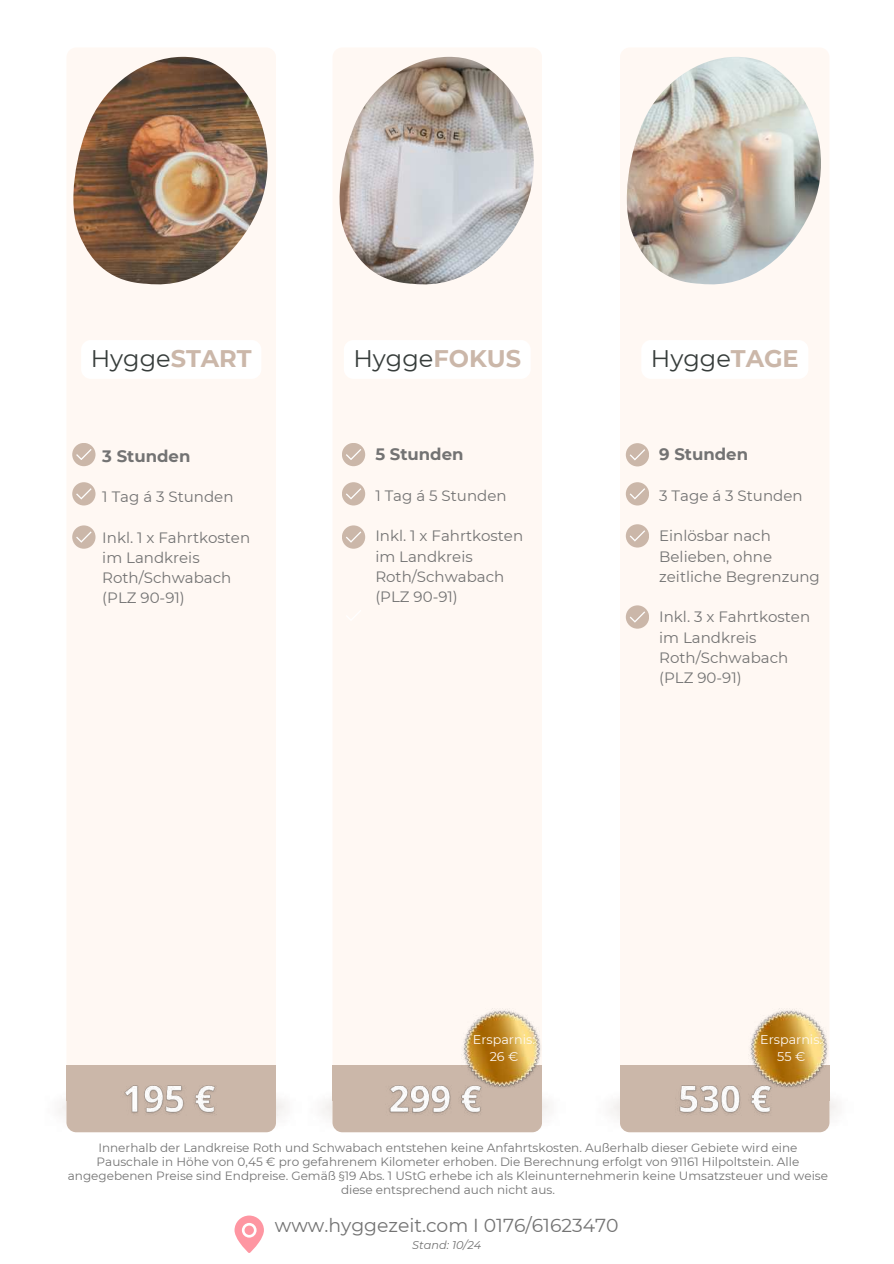
<style>
.page{position:relative;width:894px;height:1264px;background:#fff}
.page>*{position:absolute;margin:0;border:0;box-sizing:border-box;transform-origin:0 0}
.t1{font:24px "Montserrat";color:#373d3b}
.t2{font:18.75px "Montserrat";color:#737373}
.t3{font:700 16.5px "Montserrat";color:#737373}
.t4{font:15px/20.2px "Montserrat";color:#737373}
.t5{font:12.75px/17px "Montserrat";color:#fff8f3;text-align:center}
.t6{font:12px/14px "Montserrat";color:#737373;text-align:center}
.t7{font:italic 11.25px "Montserrat";color:#737373}
.s1{font-weight:700;color:#cbb7a9}
</style>
<div class="page">
<div style="left:332px;top:47px;width:210px;height:1085px;background:#fff8f3;border-radius:10px"></div>
<div style="left:332px;top:1065px;width:210px;height:36px;background:#cbb7a9"></div>
<div style="left:332px;top:1069px;width:210px;height:63px;background:#cbb7a9;border-radius:10px"></div>
<img style="left:339px;top:57px;width:195px;height:227px">
<img style="left:389px;top:1085px;width:92px;height:29px">
<img style="left:461px;top:1008px;width:80px;height:81px">
<div style="left:342px;top:443px;width:23px;height:23px;background:#cbb7a9;border-radius:50%"></div>
<svg style="left:346px;top:449px;width:15px;height:11px"></svg>
<div style="left:342px;top:482px;width:23px;height:23px;background:#cbb7a9;border-radius:50%"></div>
<svg style="left:346px;top:488px;width:15px;height:11px"></svg>
<div style="left:342px;top:525px;width:23px;height:23px;background:#cbb7a9;border-radius:50%"></div>
<svg style="left:346px;top:531px;width:15px;height:11px"></svg>
<svg style="left:347px;top:611px;width:13px;height:9px"></svg>
<div style="left:344px;top:340px;width:186px;height:39px;background:#fff;border-radius:10px"></div>
<img style="left:610px;top:1089px;width:227px;height:43px">
<div style="left:619px;top:47px;width:210px;height:1085px;background:#fff8f3;border-radius:10px"></div>
<div style="left:619px;top:1065px;width:210px;height:36px;background:#cbb7a9"></div>
<div style="left:619px;top:1069px;width:210px;height:63px;background:#cbb7a9;border-radius:10px"></div>
<img style="left:619px;top:57px;width:202px;height:227px">
<img style="left:677px;top:1085px;width:94px;height:30px">
<img style="left:748px;top:1008px;width:80px;height:81px">
<div style="left:641px;top:340px;width:167px;height:39px;background:#fff;border-radius:10px"></div>
<img style="left:59px;top:1099px;width:226px;height:33px">
<div style="left:66px;top:47px;width:210px;height:1085px;background:#fff8f3;border-radius:10px"></div>
<img style="left:73px;top:57px;width:195px;height:227px">
<div style="left:72px;top:443px;width:23px;height:23px;background:#cbb7a9;border-radius:50%"></div>
<svg style="left:76px;top:449px;width:16px;height:11px"></svg>
<div style="left:72px;top:482px;width:23px;height:23px;background:#cbb7a9;border-radius:50%"></div>
<svg style="left:76px;top:488px;width:16px;height:11px"></svg>
<div style="left:72px;top:525px;width:23px;height:23px;background:#cbb7a9;border-radius:50%"></div>
<svg style="left:76px;top:531px;width:16px;height:11px"></svg>
<div style="left:66px;top:1065px;width:210px;height:36px;background:#cbb7a9"></div>
<div style="left:66px;top:1069px;width:210px;height:63px;background:#cbb7a9;border-radius:10px"></div>
<img style="left:124px;top:1085px;width:92px;height:30px">
<div style="left:81px;top:340px;width:180px;height:39px;background:#fff;border-radius:10px"></div>
<div style="left:625px;top:443px;width:24px;height:23px;background:#cbb7a9;border-radius:50%"></div>
<svg style="left:630px;top:449px;width:14px;height:11px"></svg>
<div style="left:625px;top:482px;width:24px;height:23px;background:#cbb7a9;border-radius:50%"></div>
<svg style="left:630px;top:489px;width:14px;height:10px"></svg>
<div style="left:625px;top:524px;width:24px;height:23px;background:#cbb7a9;border-radius:50%"></div>
<svg style="left:630px;top:531px;width:14px;height:10px"></svg>
<div style="left:625px;top:605px;width:24px;height:23px;background:#cbb7a9;border-radius:50%"></div>
<svg style="left:630px;top:612px;width:14px;height:10px"></svg>
<svg style="left:234px;top:1215px;width:30px;height:37px"></svg>
<h1 class="t1" style="left:91px;top:342px;width:162px">Hygge<span class="s1">START</span></h1>
<h3 class="t3" style="left:102px;top:444px;width:90px">3 Stunden</h3>
<p class="t4" style="left:102px;top:486px;width:133px">1 Tag á 3 Stunden</p>
<p class="t4" style="left:102px;top:526px;width:149px">Inkl. 1 x Fahrtkosten im Landkreis<br>Roth/Schwabach (PLZ 90-91)</p>
<h1 class="t1" style="left:353px;top:342px;width:169px">Hygge<span class="s1">FOKUS</span></h1>
<h3 class="t3" style="left:375px;top:442px;width:90px">5 Stunden</h3>
<p class="t4" style="left:375px;top:485px;width:133px">1 Tag á 5 Stunden</p>
<p class="t4" style="left:375px;top:525px;width:149px">Inkl. 1 x Fahrtkosten im Landkreis<br>Roth/Schwabach (PLZ 90-91)</p>
<h1 class="t1" style="left:650px;top:342px;width:149px">Hygge<span class="s1">TAGE</span></h1>
<h3 class="t3" style="left:659px;top:442px;width:90px">9 Stunden</h3>
<p class="t4" style="left:659px;top:485px;width:145px">3 Tage á 3 Stunden</p>
<p class="t4" style="left:659px;top:525px;width:162px">Einlösbar nach<br>Belieben, ohne zeitliche Begrenzung</p>
<p class="t4" style="left:659px;top:606px;width:152px">Inkl. 3 x Fahrtkosten im Landkreis<br>Roth/Schwabach (PLZ 90-91)</p>
<p class="t5" style="left:473px;top:1030px;width:64px">Ersparnis:<br>26 €</p>
<p class="t5" style="left:760px;top:1030px;width:64px">Ersparnis:<br>55 €</p>
<p class="t6" style="left:68px;top:1140px;width:761px">Innerhalb der Landkreise Roth und Schwabach entstehen keine Anfahrtskosten. Außerhalb dieser Gebiete wird eine Pauschale in Höhe von 0,45 € pro gefahrenem Kilometer erhoben. Die Berechnung erfolgt von 91161 Hilpoltstein. Alle angegebenen Preise sind Endpreise. Gemäß §19 Abs. 1 UStG erhebe ich als Kleinunternehmerin keine Umsatzsteuer und weise diese entsprechend auch nicht aus.</p>
<h2 class="t2" style="left:275px;top:1211px;width:345px">www.hyggezeit.com I 0176/61623470</h2>
<p class="t7" style="left:412px;top:1237px;width:70px">Stand: 10/24</p>
</div>
